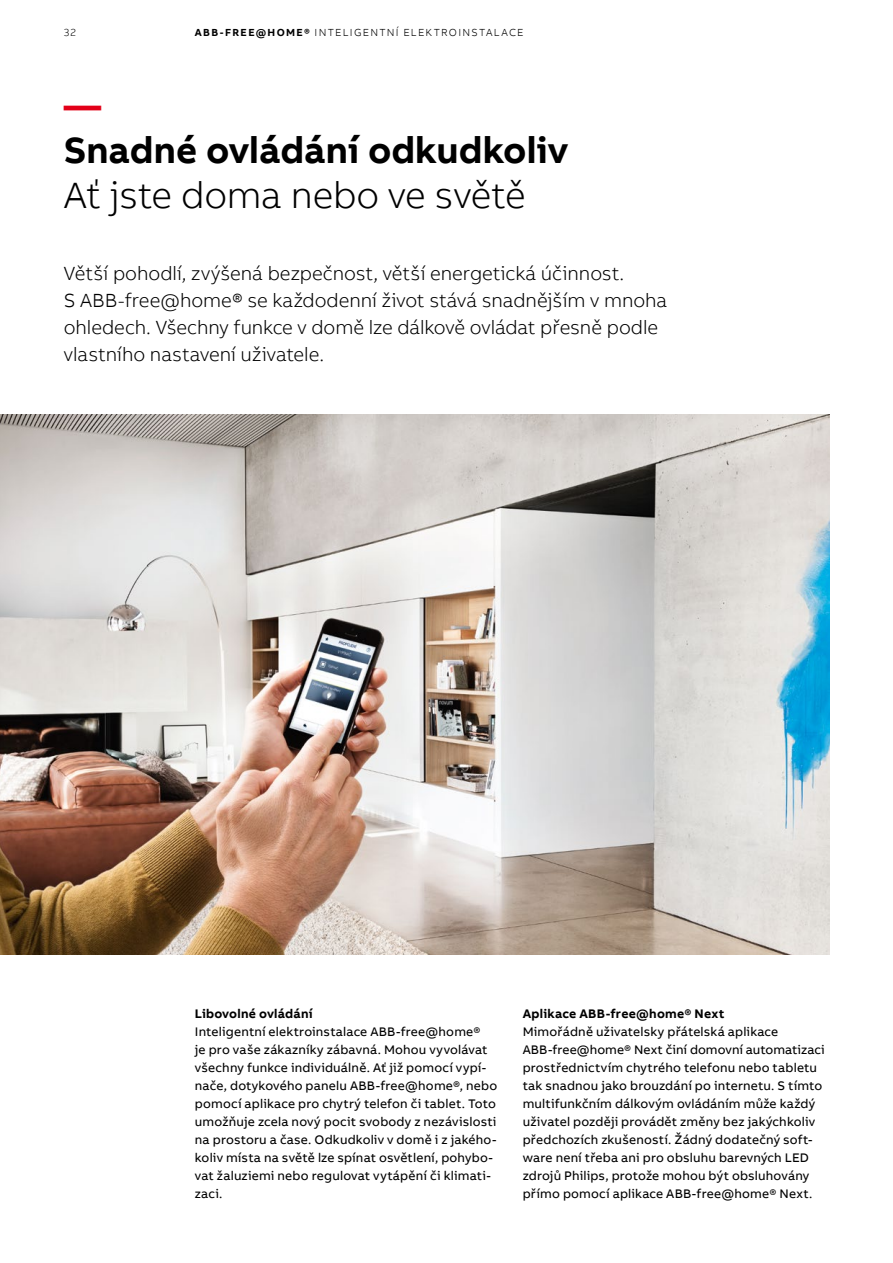
<style>
.page{position:relative;width:893px;height:1263px;background:#fff}
.page>*{position:absolute;margin:0;border:0;box-sizing:border-box;transform-origin:0 0}
.t1{font:700 37.5px "AB Bvoice";color:#000}
.t2{font:300 37.5px "AB Bvoice";letter-spacing:-.01em;color:#000}
.t3{font:700 37.5px "AB Bvoice";color:#e30018}
.t4{font:300 19.5px/27px "AB Bvoice";letter-spacing:-.005em;color:#000}
.t5{font:12.75px/18px "AB Bvoice";letter-spacing:.015em;color:#000}
.t6{font:700 12.75px "AB Bvoice";letter-spacing:.02em;color:#000}
.t7{font:300 10.5px "AB Bvoice";letter-spacing:.12em;color:#000}
.s1{font-weight:700}
</style>
<div class="page">
<img style="left:0;top:415px;width:829px;height:540px">
<p class="t7" style="left:64px;top:26px;width:14px">32</p>
<p class="t7" style="left:195px;top:26px;width:330px"><span class="s1">ABB-FREE@HOME®</span> INTELIGENTNÍ ELEKTROINSTALACE</p>
<h1 class="t3" style="left:64px;top:81px;width:39px">—</h1>
<h1 class="t1" style="left:64px;top:126px;width:506px">Snadné ovládání odkudkoliv</h1>
<h1 class="t2" style="left:64px;top:173px;width:463px">Ať jste doma nebo ve světě</h1>
<h2 class="t4" style="left:64px;top:260px;width:605px">Větší pohodlí, zvýšená bezpečnost, větší energetická účinnost.<br>S ABB-free@home® se každodenní život stává snadnějším v mnoha ohledech. Všechny funkce v domě lze dálkově ovládat přesně podle vlastního nastavení uživatele.</h2>
<p class="t6" style="left:195px;top:1005px;width:119px">Libovolné ovládání</p>
<p class="t5" style="left:195px;top:1023px;width:304px">Inteligentní elektroinstalace ABB-free@home®<br>je pro vaše zákazníky zábavná. Mohou vyvolávat všechny funkce individuálně. Ať již pomocí vypí&shy;nače, dotykového panelu ABB-free@home®, nebo pomocí aplikace pro chytrý telefon či tablet. Toto umožňuje zcela nový pocit svobody z nezávislosti na prostoru a čase. Odkudkoliv v domě i z jakého&shy;koliv místa na světě lze spínat osvětlení, pohybo&shy;vat žaluziemi nebo regulovat vytápění či klimati&shy;zaci.</p>
<p class="t6" style="left:523px;top:1005px;width:203px">Aplikace ABB-free@home® Next</p>
<p class="t5" style="left:523px;top:1023px;width:304px">Mimořádně uživatelsky přátelská aplikace ABB-free@home® Next činí domovní automatizaci prostřednictvím chytrého telefonu nebo tabletu tak snadnou jako brouzdání po internetu. S tímto multifunkčním dálkovým ovládáním může každý uživatel později provádět změny bez jakýchkoliv předchozích zkušeností. Žádný dodatečný soft&shy;ware není třeba ani pro obsluhu barevných LED zdrojů Philips, protože mohou být obsluhovány přímo pomocí aplikace ABB-free@home® Next.</p>
</div>
